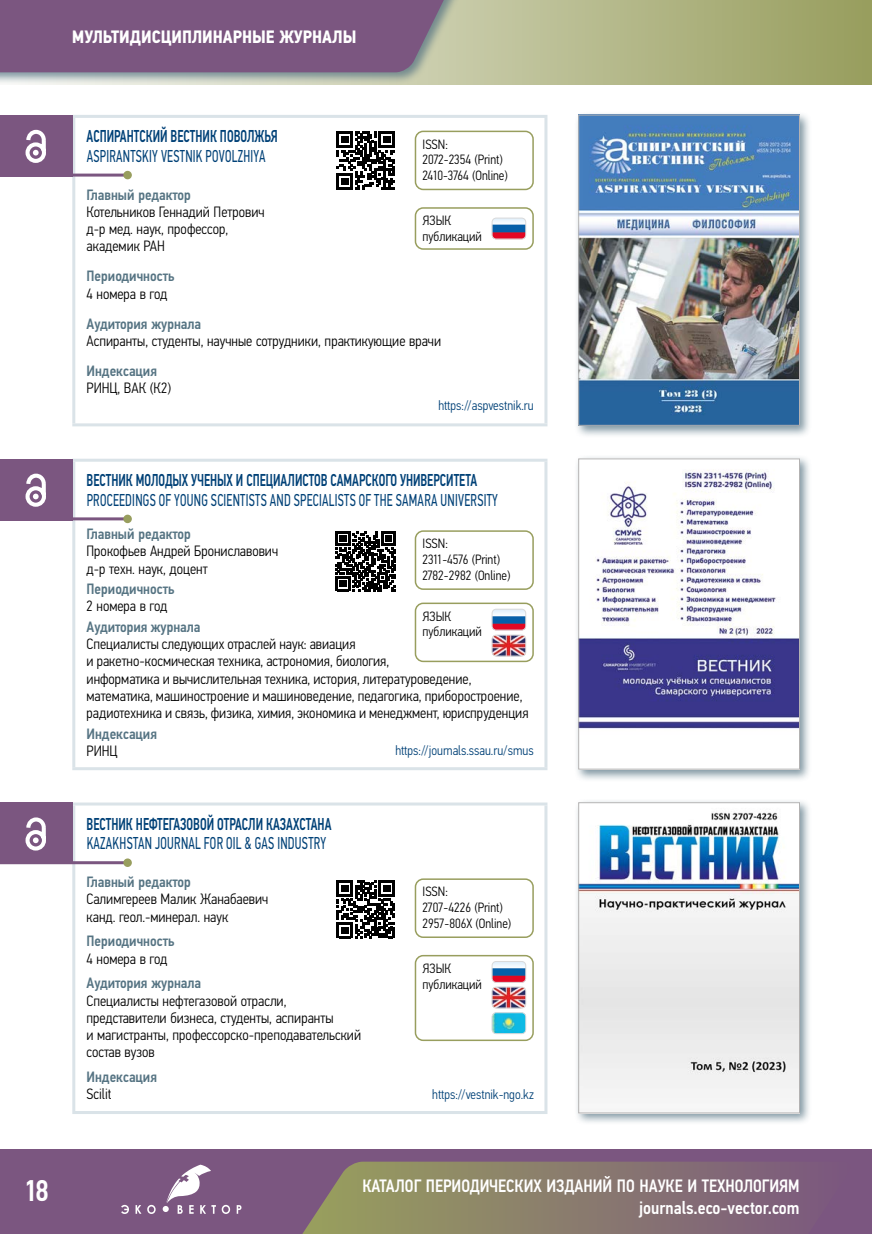
<style>
.page{position:relative;width:872px;height:1234px;background:#fff}
.page>*{position:absolute;margin:0;border:0;box-sizing:border-box;transform-origin:0 0}
.t1{font:500 30px "Eco Vector Cond";color:#fff}
.t2{font:500 18px "Eco Vector Cond";color:#fff;scale:.95 1}
.t3{font:700 18px "Eco Vector Cond";color:#fff}
.t4{font:500 18px "Eco Vector Cond";color:#fff}
.Header_02{font:17.25px/19.5px "Eco Vector Cond";letter-spacing:.02em;color:#004177;scale:.76 1}
.Header_02-2{font:500 17.25px/19.5px "Eco Vector Cond";color:#004177;scale:.76 1}
.Body_Text{font:300 15px/17.2px "Eco Vector Cond";color:#000}
.Body_Text-2{font:500 15px/17.2px "Eco Vector Cond";color:#567483}
.Body_Text_Plate{font:300 13.5px/15.8px "Eco Vector Cond";color:#000}
.Body_Text_Plate-2{font:300 13.5px "Eco Vector Cond";color:#004177}
.s1{font-weight:500}
.s2{font-weight:500;color:#567483}
.s3{font-weight:300;color:#000}
.s4{font-weight:400}
</style>
<div class="page">
<svg style="left:462px;top:0;width:410px;height:85px;background:#afb382"></svg>
<div style="left:0;top:0;width:462px;height:85px;background:#567483;opacity:.75"></div>
<div style="left:0;top:0;width:452px;height:72px;background:#7b5680"></div>
<div style="left:0;top:1148px;width:872px;height:85px;background:#7b5680"></div>
<svg style="left:222px;top:1204px;width:8px;height:9px"></svg>
<svg style="left:237px;top:1205px;width:4px;height:8px"></svg>
<svg style="left:121px;top:1204px;width:8px;height:9px"></svg>
<svg style="left:135px;top:1205px;width:6px;height:8px"></svg>
<svg style="left:147px;top:1204px;width:9px;height:9px"></svg>
<svg style="left:163px;top:1164px;width:53px;height:49px"></svg>
<svg style="left:303px;top:1161px;width:471px;height:72px"></svg>
<hr style="left:72px;top:423px;width:475px;height:3px;background:#dae3e8">
<hr style="left:72px;top:767px;width:475px;height:3px;background:#dae3e8">
<hr style="left:72px;top:115px;width:475px;height:3px;background:#dae3e8">
<hr style="left:72px;top:118px;width:3px;height:305px;background:#dae3e8">
<hr style="left:544px;top:118px;width:3px;height:305px;background:#dae3e8">
<hr style="left:72px;top:458px;width:475px;height:3px;background:#dae3e8">
<hr style="left:72px;top:461px;width:3px;height:306px;background:#dae3e8">
<hr style="left:544px;top:461px;width:3px;height:306px;background:#dae3e8">
<hr style="left:72px;top:802px;width:475px;height:3px;background:#dae3e8">
<hr style="left:72px;top:805px;width:3px;height:305px;background:#dae3e8">
<hr style="left:544px;top:805px;width:3px;height:305px;background:#dae3e8">
<hr style="left:72px;top:1110px;width:475px;height:3px;background:#dae3e8">
<div style="left:0;top:115px;width:72px;height:61px;background:#7b5680"></div>
<hr style="left:0;top:173px;width:128px;height:3px;background:#7b5680">
<div style="left:123px;top:171px;width:9px;height:8px;background:#989e5e;border-radius:50%"></div>
<svg style="left:26px;top:130px;width:20px;height:33px"></svg>
<div style="left:574px;top:111px;width:238px;height:327px;background:#567483;opacity:.75"></div>
<img style="left:580px;top:117px;width:217px;height:306px">
<div style="left:578px;top:115px;width:221px;height:310px;border:1px solid #b3b2b2"></div>
<svg style="left:337px;top:131px;width:58px;height:58px"></svg>
<div style="left:415px;top:131px;width:119px;height:59px;border:2px solid #989e5e;border-radius:8px"></div>
<div style="left:415px;top:207px;width:119px;height:43px;border:2px solid #989e5e;border-radius:8px"></div>
<img style="left:492px;top:218px;width:34px;height:21px">
<div style="left:492px;top:218px;width:34px;height:21px;border:1px solid #dadada;border-radius:4px"></div>
<div style="left:0;top:458px;width:72px;height:62px;background:#7b5680"></div>
<hr style="left:0;top:517px;width:128px;height:3px;background:#7b5680">
<div style="left:123px;top:514px;width:9px;height:9px;background:#989e5e;border-radius:50%"></div>
<svg style="left:26px;top:473px;width:20px;height:33px"></svg>
<div style="left:574px;top:455px;width:238px;height:326px;background:#567483;opacity:.75"></div>
<img style="left:580px;top:460px;width:217px;height:307px">
<div style="left:578px;top:458px;width:221px;height:311px;border:1px solid #b3b2b2"></div>
<svg style="left:336px;top:531px;width:60px;height:60px"></svg>
<div style="left:415px;top:530px;width:119px;height:59px;border:2px solid #989e5e;border-radius:8px"></div>
<div style="left:415px;top:602px;width:119px;height:60px;border:2px solid #989e5e;border-radius:8px"></div>
<img style="left:492px;top:609px;width:34px;height:21px">
<div style="left:492px;top:609px;width:34px;height:21px;border:1px solid #dadada;border-radius:4px"></div>
<img style="left:492px;top:636px;width:34px;height:20px">
<div style="left:492px;top:634px;width:34px;height:22px;border:1px solid #dadada;border-radius:4px"></div>
<div style="left:0;top:802px;width:72px;height:62px;background:#7b5680"></div>
<hr style="left:0;top:861px;width:128px;height:3px;background:#7b5680">
<div style="left:123px;top:858px;width:9px;height:8px;background:#989e5e;border-radius:50%"></div>
<svg style="left:26px;top:817px;width:20px;height:33px"></svg>
<div style="left:574px;top:798px;width:238px;height:327px;background:#567483;opacity:.75"></div>
<img style="left:580px;top:804px;width:217px;height:306px">
<div style="left:578px;top:802px;width:221px;height:310px;border:1px solid #b3b2b2"></div>
<svg style="left:337px;top:880px;width:58px;height:58px"></svg>
<div style="left:415px;top:878px;width:119px;height:59px;border:2px solid #989e5e;border-radius:8px"></div>
<div style="left:415px;top:954px;width:119px;height:86px;border:2px solid #989e5e;border-radius:8px"></div>
<img style="left:492px;top:963px;width:34px;height:19px">
<div style="left:492px;top:961px;width:34px;height:21px;border:1px solid #dadada;border-radius:4px"></div>
<img style="left:492px;top:988px;width:34px;height:19px">
<div style="left:492px;top:986px;width:34px;height:21px;border:1px solid #dadada;border-radius:4px"></div>
<img style="left:492px;top:1014px;width:34px;height:19px">
<div style="left:492px;top:1012px;width:34px;height:21px;border:1px solid #dadada;border-radius:4px"></div>
<p class="t3" style="left:72px;top:26px;width:285px">МУЛЬТИДИСЦИПЛИНАРНЫЕ ЖУРНАЛЫ</p>
<h1 class="t1" style="left:23px;top:1171px;width:27px">18</h1>
<p class="Header_02" style="left:87px;top:127px;width:253px"><span class="s1">АСПИРАНТСКИЙ ВЕСТНИК ПОВОЛЖЬЯ<br></span>ASPIRANTSKIY VESTNIK POVOLZHIYA</p>
<p class="Body_Text" style="left:87px;top:186px;width:180px"><span class="s2">Главный редактор<br></span>Котельников Геннадий Петрович д-р мед. наук, профессор, академик РАН</p>
<p class="Body_Text-2" style="left:87px;top:267px;width:89px">Периодичность<br><span class="s3">4 номера в год</span></p>
<p class="Body_Text" style="left:87px;top:315px;width:356px"><span class="s2">Аудитория журнала<br></span>Аспиранты, студенты, научные сотрудники, практикующие врачи</p>
<p class="Body_Text" style="left:87px;top:362px;width:86px"><span class="s2">Индексация<br></span>РИНЦ, ВАК (К2)</p>
<p class="Body_Text_Plate" style="left:422px;top:136px;width:87px">ISSN:<br>2072-2354 (Print)<br>2410-3764 (Online)</p>
<p class="Body_Text_Plate" style="left:422px;top:213px;width:61px">ЯЗЫК публикаций</p>
<p class="Body_Text_Plate-2" style="left:438px;top:397px;width:97px">https://aspvestnik.ru</p>
<p class="Header_02" style="left:87px;top:470px;width:543px"><span class="s1">ВЕСТНИК МОЛОДЫХ УЧЕНЫХ И СПЕЦИАЛИСТОВ САМАРСКОГО УНИВЕРСИТЕТА<br></span>PROCEEDINGS OF YOUNG SCIENTISTS AND SPECIALISTS OF THE SAMARA UNIVERSITY</p>
<p class="Body_Text" style="left:87px;top:525px;width:193px"><span class="s2">Главный редактор<br></span>Прокофьев Андрей Брониславович д-р техн. наук, доцент</p>
<p class="Body_Text-2" style="left:87px;top:580px;width:89px">Периодичность<br><span class="s3">2 номера в год</span></p>
<p class="Body_Text" style="left:87px;top:618px;width:443px"><span class="s2">Аудитория журнала<br></span>Специалисты следующих отраслей наук: авиация<br>и ракетно-космическая техника, астрономия, биология,<br>информатика и вычислительная техника, история, литературоведение, математика, машиностроение и машиноведение, педагогика, приборостроение, радиотехника и связь, физика, химия, экономика и менеджмент, юриспруденция</p>
<p class="Body_Text-2" style="left:87px;top:724px;width:72px">Индексация<br><span class="s3">РИНЦ</span></p>
<p class="Body_Text_Plate" style="left:422px;top:536px;width:89px">ISSN:<br>2311-4576 (Print)<br>2782-2982 (Online)</p>
<p class="Body_Text_Plate" style="left:422px;top:608px;width:61px">ЯЗЫК публикаций</p>
<p class="Body_Text_Plate-2" style="left:395px;top:743px;width:140px">https://journals.ssau.ru/smus</p>
<p class="Header_02-2" style="left:87px;top:814px;width:324px">ВЕСТНИК НЕФТЕГАЗОВОЙ ОТРАСЛИ КАЗАХСТАНА<br><span class="s4">KAZAKHSTAN JOURNAL FOR OIL &amp; GAS INDUSTRY</span></p>
<p class="Body_Text" style="left:87px;top:873px;width:183px"><span class="s2">Главный редактор<br></span>Салимгереев Малик Жанабаевич канд. геол.-минерал. наук</p>
<p class="Body_Text-2" style="left:87px;top:932px;width:89px">Периодичность<br><span class="s3">4 номера в год</span></p>
<p class="Body_Text" style="left:87px;top:974px;width:276px"><span class="s2">Аудитория журнала<br></span>Специалисты нефтегазовой отрасли, представители бизнеса, студенты, аспиранты<br>и магистранты, профессорско-преподавательский состав вузов</p>
<p class="Body_Text-2" style="left:87px;top:1068px;width:72px">Индексация<br><span class="s3">Scilit</span></p>
<p class="Body_Text_Plate" style="left:422px;top:883px;width:90px">ISSN:<br>2707-4226 (Print)<br>2957-806X (Online)</p>
<p class="Body_Text_Plate" style="left:422px;top:960px;width:61px">ЯЗЫК публикаций</p>
<p class="Body_Text_Plate-2" style="left:432px;top:1086px;width:103px">https://vestnik-ngo.kz</p>
<p class="t2" style="left:362px;top:1174px;width:462px">КАТАЛОГ ПЕРИОДИЧЕСКИХ ИЗДАНИЙ ПО НАУКЕ И ТЕХНОЛОГИЯМ</p>
<p class="t4" style="left:639px;top:1196px;width:162px">journals.eco-vector.com</p>
</div>
